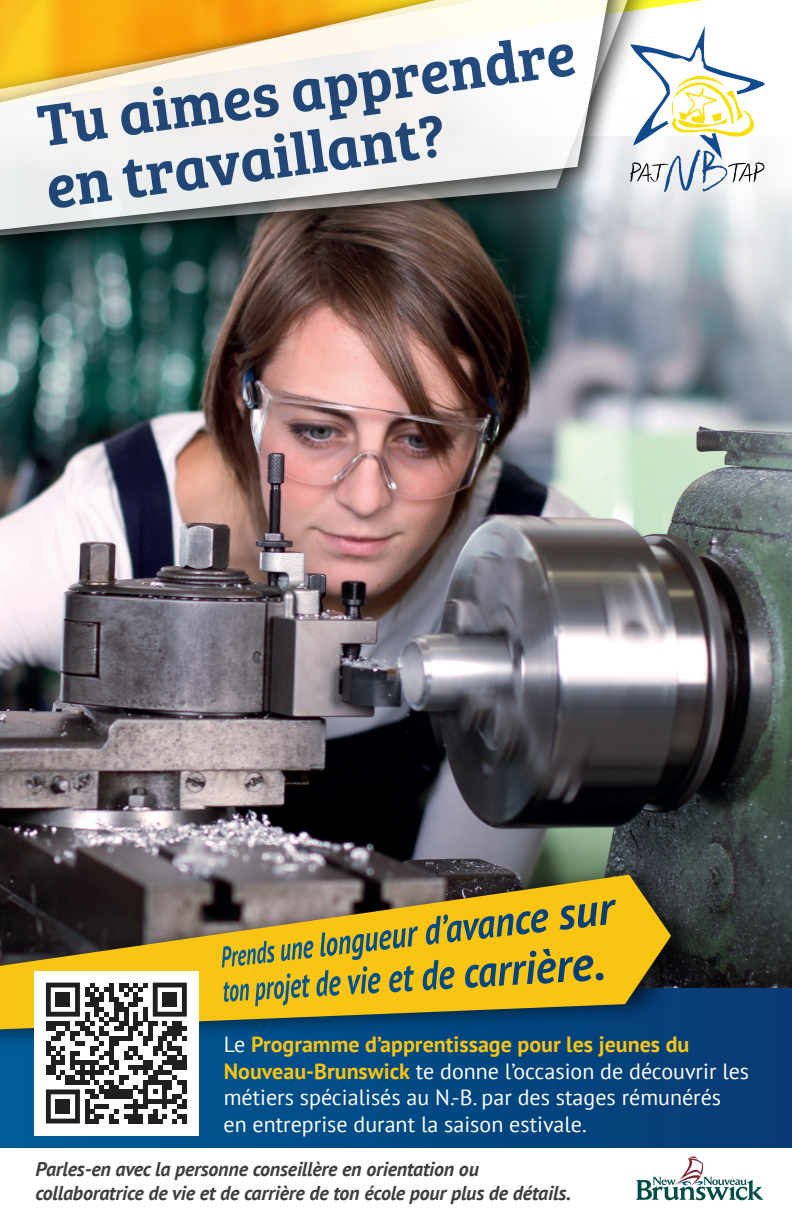
<style>
.page{position:relative;width:792px;height:1224px;background:#fff}
.page>*{position:absolute;margin:0;border:0;box-sizing:border-box;transform-origin:0 0}
.t1{font:60.7px/62.3px "Bree Serif Sb";color:#0b3872}
.t2{font:22px/26.4px "PT Sans";color:#fff}
.t3{font:italic 700 20px/24px "PT Sans";letter-spacing:-.01em;color:#3e3e3f}
.s1{font-weight:700;color:#fac412}
</style>
<div class="page">
<img style="left:0;top:181px;width:792px;height:807px">
<img style="left:0;top:0;width:669px;height:271px">
<img style="left:0;top:0;width:646px;height:263px">
<svg style="left:0;top:0;width:615px;height:233px"></svg>
<svg style="left:630px;top:26px;width:135px;height:166px"></svg>
<svg style="left:636px;top:1156px;width:127px;height:44px"></svg>
<div style="left:0;top:988px;width:792px;height:160px;background:linear-gradient(to right,#005b97,#063a73)"></div>
<img style="left:0;top:847px;width:713px;height:210px">
<svg style="left:0;top:875px;width:671px;height:155px;background:#706637"></svg>
<svg style="left:222px;top:900px;width:394px;height:106px;background:#c0a52f"></svg>
<div style="left:34px;top:971px;width:165px;height:164px;background:#fff"></div>
<svg style="left:46px;top:983px;width:141px;height:140px"></svg>
<div style="left:56px;top:1099px;width:14px;height:15px;background:#211e1e"></div>
<h1 class="t1" style="left:33px;top:93px;width:544px;rotate:-8deg">Tu aimes apprendre en travaillant?</h1>
<p class="t2" style="left:224px;top:1031px;width:527px">Le <span class="s1">Programme d’apprentissage pour les jeunes du Nouveau-Brunswick</span> te donne l’occasion de découvrir les métiers spécialisés au N.-B. par des stages rémunérés en entreprise durant la saison estivale.</p>
<p class="t3" style="left:35px;top:1156px;width:537px">Parles-en avec la personne conseillère en orientation ou collaboratrice de vie et de carrière de ton école pour plus de détails.</p>
</div>
